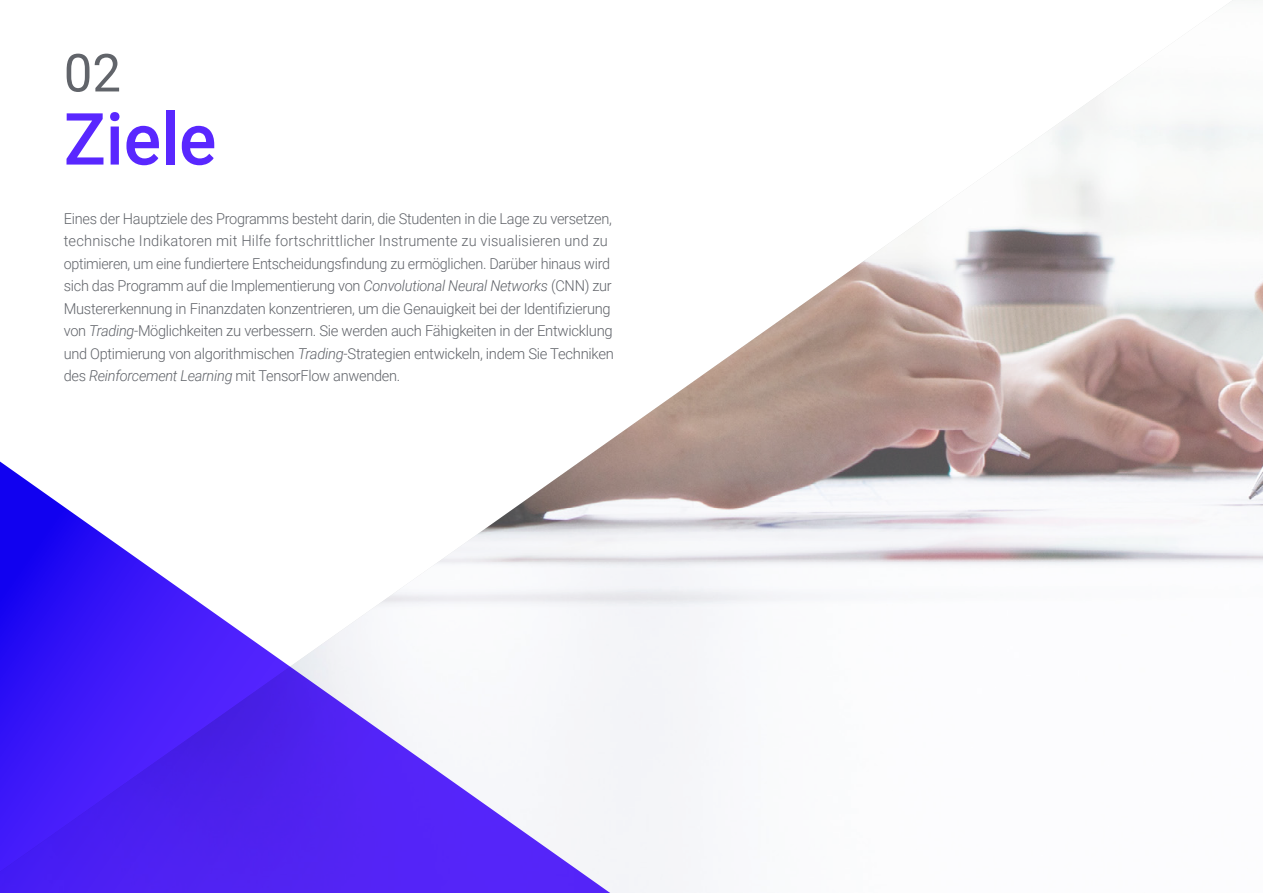
<style>
.page{position:relative;width:1263px;height:893px;background:#fff}
.page>*{position:absolute;margin:0;border:0;box-sizing:border-box;transform-origin:0 0}
.t1{font:500 72px "Roboto";color:#5927ff}
.t2{font:52.5px "Roboto";color:#61646a}
.t3{font:300 15px/22.5px "Roboto";letter-spacing:-.02em;color:#61646a}
.s1{font-style:italic}
</style>
<div class="page">
<img style="left:602px;top:0;width:661px;height:893px">
<svg style="left:0;top:446px;width:640px;height:447px"></svg>
<h2 class="t2" style="left:64px;top:36px;width:59px">02</h2>
<h1 class="t1" style="left:64px;top:89px;width:154px">Ziele</h1>
<p class="t3" style="left:64px;top:207px;width:552px">Eines der Hauptziele des Programms besteht darin, die Studenten in die Lage zu versetzen, technische Indikatoren mit Hilfe fortschrittlicher Instrumente zu visualisieren und zu optimieren, um eine fundiertere Entscheidungsfindung zu ermöglichen. Darüber hinaus wird sich das Programm auf die Implementierung von <span class="s1">Convolutional Neural Networks</span> (CNN) zur Mustererkennung in Finanzdaten konzentrieren, um die Genauigkeit bei der Identifizierung von <span class="s1">Trading</span>-Möglichkeiten zu verbessern. Sie werden auch Fähigkeiten in der Entwicklung und Optimierung von algorithmischen <span class="s1">Trading</span>-Strategien entwickeln, indem Sie Techniken des <span class="s1">Reinforcement Learning</span> mit TensorFlow anwenden.</p>
</div>
